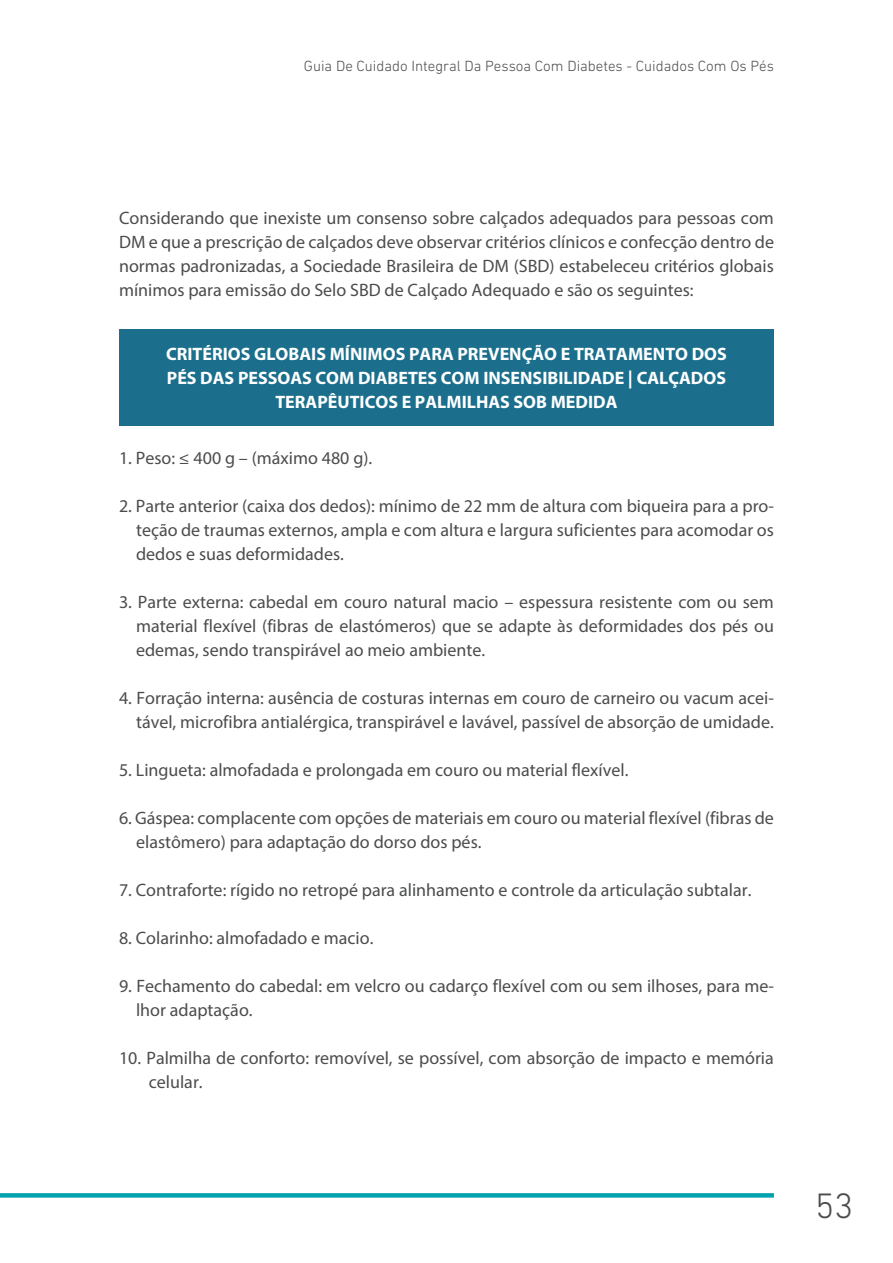
<style>
.page{position:relative;width:893px;height:1263px;background:#fff}
.page>*{position:absolute;margin:0;border:0;box-sizing:border-box;transform-origin:0 0}
.t1{font:300 36px "DIN Next LT Pro";color:#4b4c4d}
.TEXTO_CORRIDO___sem{font:18px/24px "Myriad Pro";color:#4b4c4d;text-align:justify}
.TITULO_QUADRO_-_TABE{font:700 18px/24px "Myriad Pro";color:#fff;text-align:center}
.t2{font:300 15px "DIN Next LT Pro";color:#4b4c4d}
</style>
<div class="page">
<svg style="left:0;top:1193px;width:774px;height:4px;background:#09a5af"></svg>
<div style="left:119px;top:329px;width:655px;height:96px;background:#1b6f8c"></div>
<p class="t2" style="left:304px;top:57px;width:471px">Guia De Cuidado Integral Da Pessoa Com Diabetes - Cuidados Com Os Pés</p>
<p class="TEXTO_CORRIDO___sem" style="left:119px;top:206px;width:656px">Considerando que inexiste um consenso sobre calçados adequados para pessoas com DM e que a prescrição de calçados deve observar critérios clínicos e confecção dentro de normas padronizadas, a Sociedade Brasileira de DM (SBD) estabeleceu critérios globais mínimos para emissão do Selo SBD de Calçado Adequado e são os seguintes:</p>
<p class="TITULO_QUADRO_-_TABE" style="left:166px;top:341px;width:562px">CRITÉRIOS GLOBAIS MÍNIMOS PARA PREVENÇÃO E TRATAMENTO DOS<br>PÉS DAS PESSOAS COM DIABETES COM INSENSIBILIDADE | CALÇADOS<br>TERAPÊUTICOS E PALMILHAS SOB MEDIDA</p>
<p class="TEXTO_CORRIDO___sem" style="left:119px;top:446px;width:255px">1. Peso: ≤ 400 g – (máximo 480 g).</p>
<p class="TEXTO_CORRIDO___sem" style="left:136px;top:494px;width:639px;text-indent:-17px">2. Parte anterior (caixa dos dedos): mínimo de 22 mm de altura com biqueira para a pro&shy;teção de traumas externos, ampla e com altura e largura suficientes para acomodar os dedos e suas deformidades.</p>
<p class="TEXTO_CORRIDO___sem" style="left:136px;top:590px;width:639px;text-indent:-17px">3. Parte externa: cabedal em couro natural macio – espessura resistente com ou sem material flexível (fibras de elastómeros) que se adapte às deformidades dos pés ou edemas, sendo transpirável ao meio ambiente.</p>
<p class="TEXTO_CORRIDO___sem" style="left:119px;top:686px;width:656px;text-align:right">4. Forração interna: ausência de costuras internas em couro de carneiro ou vacum acei&shy;tável, microfibra antialérgica, transpirável e lavável, passível de absorção de umidade.</p>
<p class="TEXTO_CORRIDO___sem" style="left:119px;top:758px;width:511px">5. Lingueta: almofadada e prolongada em couro ou material flexível.</p>
<p class="TEXTO_CORRIDO___sem" style="left:136px;top:806px;width:639px;text-indent:-17px">6. Gáspea: complacente com opções de materiais em couro ou material flexível (fibras de elastômero) para adaptação do dorso dos pés.</p>
<p class="TEXTO_CORRIDO___sem" style="left:119px;top:878px;width:634px">7. Contraforte: rígido no retropé para alinhamento e controle da articulação subtalar.</p>
<p class="TEXTO_CORRIDO___sem" style="left:119px;top:926px;width:256px">8. Colarinho: almofadado e macio.</p>
<p class="TEXTO_CORRIDO___sem" style="left:136px;top:974px;width:639px;text-indent:-17px">9. Fechamento do cabedal: em velcro ou cadarço flexível com ou sem ilhoses, para me&shy;lhor adaptação.</p>
<p class="TEXTO_CORRIDO___sem" style="left:149px;top:1046px;width:626px;text-indent:-30px">10. Palmilha de conforto: removível, se possível, com absorção de impacto e memória celular.</p>
<h1 class="t1" style="left:815px;top:1185px;width:40px">53</h1>
</div>
